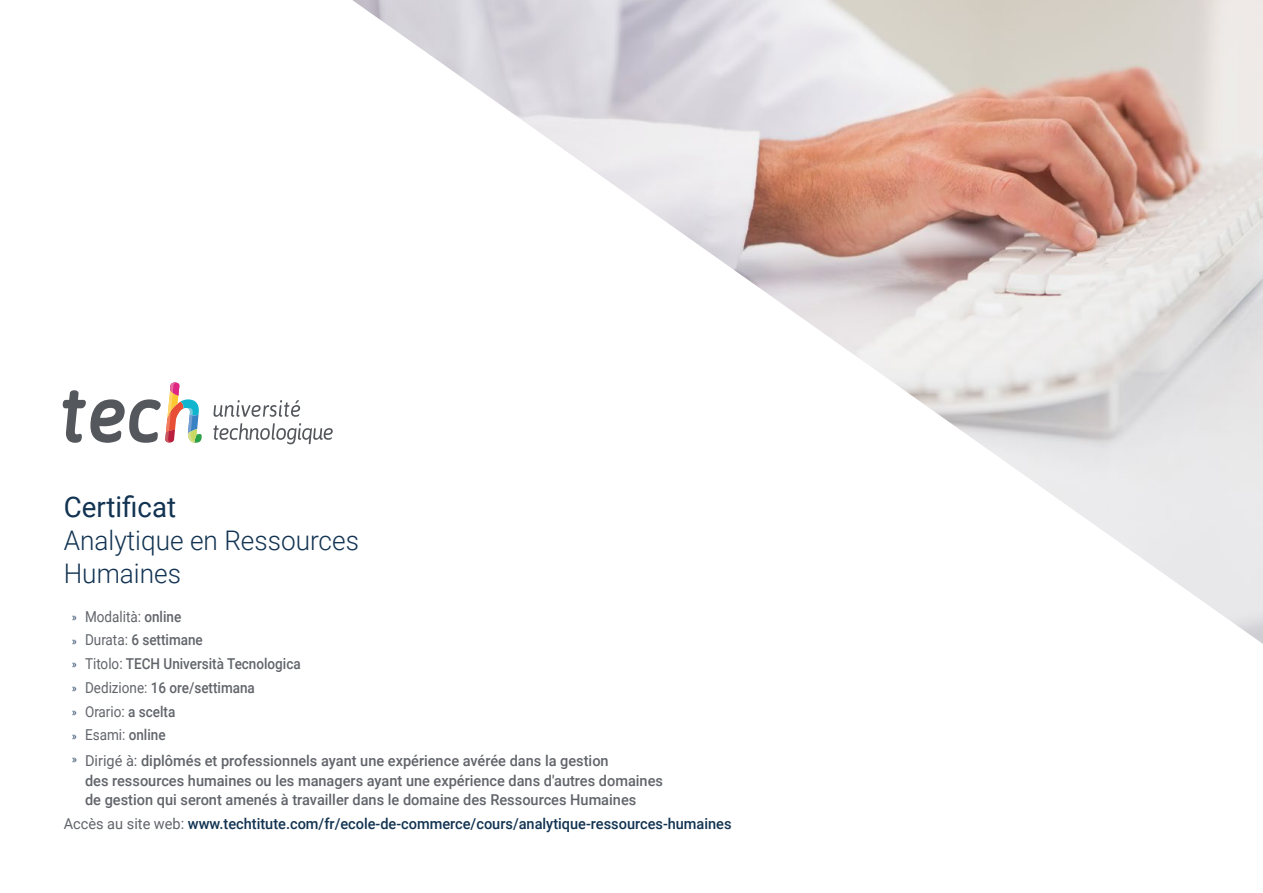
<style>
.page{position:relative;width:1263px;height:893px;background:#fff}
.page>*{position:absolute;margin:0;border:0;box-sizing:border-box;transform-origin:0 0}
.t1{font:28.5px "Roboto";color:#123352}
.t2{font:300 27px/33px "Roboto";color:#123352}
.t3{font:500 15px/19.5px "Roboto";color:#61646a}
.t4{font:500 15px/23.7px "Roboto";color:#61646a;scale:.9 1}
.t5{font:500 15px "Roboto";color:#123352}
.s1{font-family:"Myriad Pro";font-weight:400;font-size:12px;color:#123352}
.s2{font-weight:400}
.s3{font-weight:400;color:#61646a}
</style>
<div class="page">
<img style="left:352px;top:0;width:911px;height:644px">
<svg style="left:213px;top:400px;width:87px;height:17px"></svg>
<svg style="left:213px;top:423px;width:120px;height:21px"></svg>
<svg style="left:63px;top:383px;width:139px;height:60px"></svg>
<h1 class="t1" style="left:64px;top:487px;width:114px">Certificat</h1>
<h2 class="t2" style="left:64px;top:523px;width:297px">Analytique en Ressources<br>Humaines</h2>
<p class="t4" style="left:72px;top:604px;width:255px"><span class="s1">»</span> <span class="s2">Modalità:</span> online<br><span class="s1">»</span> <span class="s2">Durata:</span> 6 settimane<br><span class="s1">»</span> <span class="s2">Titolo:</span> TECH Università Tecnologica <span class="s1">»</span> <span class="s2">Dedizione:</span> 16 ore/settimana<br><span class="s1">»</span> <span class="s2">Orario:</span> a scelta<br><span class="s1">»</span> <span class="s2">Esami:</span> online</p>
<p class="t3" style="left:85px;top:751px;width:579px;text-indent:-13px"><sup>»</sup> <span class="s2">Dirigé à:</span> diplômés et professionnels ayant une expérience avérée dans la gestion<br>des ressources humaines ou les managers ayant une expérience dans d'autres domaines de gestion qui seront amenés à travailler dans le domaine des Ressources Humaines</p>
<p class="t5" style="left:64px;top:813px;width:669px"><span class="s3">Accès au site web:</span> www.techtitute.com/fr/ecole-de-commerce/cours/analytique-ressources-humaines</p>
</div>
